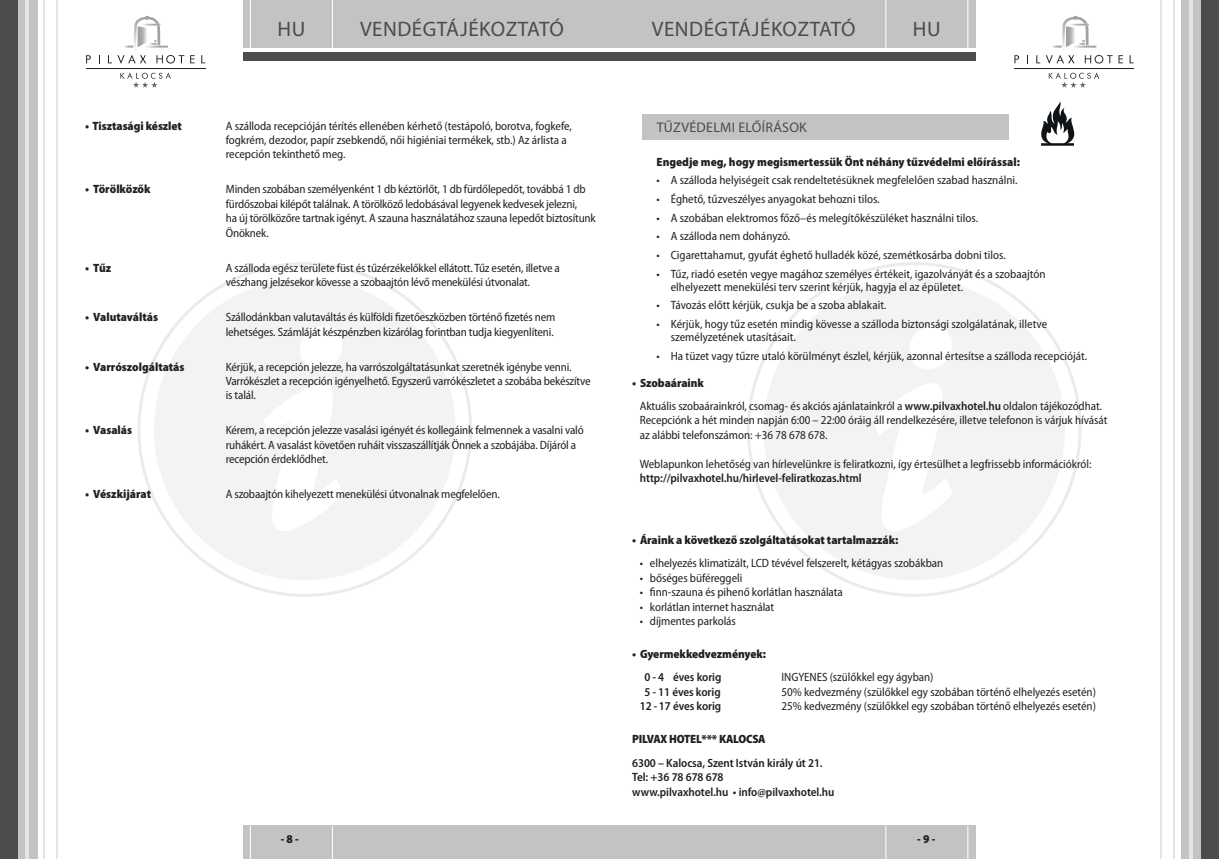
<style>
.page{position:relative;width:1219px;height:859px;background:#fff}
.page>*{position:absolute;margin:0;border:0;box-sizing:border-box;transform-origin:0 0}
.t1{font:21px "Myriad Pro";letter-spacing:.025em;color:#4b4c4d}
.t2{font:14px "Myriad Pro";letter-spacing:.02em;color:#4b4c4d}
.t3{font:semi-condensed 12px/14.4px "Myriad Pro";letter-spacing:-.005em;color:#231f20}
.t4{font:900 semi-condensed 12px "Myriad Pro";letter-spacing:-.005em;color:#231f20}
.t5{font:600 semi-condensed 12px/14.4px "Myriad Pro";letter-spacing:-.005em;color:#231f20}
.s1{font-weight:900}
.s2{font-weight:600}
</style>
<div class="page">
<img style="left:1062px;top:17px;width:27px;height:32px">
<svg style="left:1052px;top:46px;width:10px;height:2px"></svg>
<img style="left:1069px;top:24px;width:20px;height:2px">
<img style="left:1073px;top:46px;width:23px;height:2px">
<svg style="left:1078px;top:40px;width:7px;height:5px"></svg>
<img style="left:1066px;top:26px;width:10px;height:21px">
<svg style="left:1074px;top:16px;width:3px;height:4px"></svg>
<svg style="left:1014px;top:55px;width:5px;height:8px"></svg>
<svg style="left:1036px;top:55px;width:4px;height:8px"></svg>
<svg style="left:1046px;top:55px;width:28px;height:9px"></svg>
<svg style="left:1085px;top:55px;width:38px;height:9px"></svg>
<svg style="left:1049px;top:73px;width:50px;height:14px"></svg>
<hr style="left:1014px;top:68px;width:120px;height:1px;background:#231f20">
<img style="left:134px;top:18px;width:26px;height:31px">
<svg style="left:124px;top:46px;width:9px;height:2px"></svg>
<img style="left:145px;top:46px;width:23px;height:2px">
<svg style="left:150px;top:40px;width:7px;height:5px"></svg>
<img style="left:138px;top:26px;width:9px;height:21px">
<svg style="left:141px;top:16px;width:19px;height:10px"></svg>
<svg style="left:86px;top:55px;width:5px;height:8px"></svg>
<svg style="left:108px;top:55px;width:38px;height:9px"></svg>
<svg style="left:156px;top:55px;width:28px;height:9px"></svg>
<svg style="left:190px;top:55px;width:5px;height:8px"></svg>
<svg style="left:201px;top:55px;width:4px;height:8px"></svg>
<svg style="left:120px;top:73px;width:51px;height:14px"></svg>
<hr style="left:86px;top:68px;width:119px;height:1px;background:#231f20">
<div style="left:243px;top:0;width:366px;height:61px;background:#c2c3c5"></div>
<svg style="left:243px;top:49px;width:366px;height:4px"></svg>
<div style="left:8px;top:0;width:29px;height:859px;background:linear-gradient(to bottom,#c2c3c5,#c2c3c5)"></div>
<div style="left:0;top:0;width:17px;height:859px;background:#4b4c4d"></div>
<hr style="left:43px;top:0;width:2px;height:859px;background:#e4e5e7">
<hr style="left:25px;top:0;width:4px;height:859px;background:#e4e5e7">
<hr style="left:57px;top:0;width:1px;height:859px;background:#e4e5e7">
<div style="left:243px;top:53px;width:366px;height:8px;background:#4b4c4d"></div>
<hr style="left:332px;top:0;width:1px;height:49px;background:#fff">
<hr style="left:250px;top:0;width:1px;height:49px;background:#fff">
<div style="left:1181px;top:0;width:29px;height:859px;background:#c2c3c5"></div>
<div style="left:1201px;top:0;width:18px;height:859px;background:#4b4c4d"></div>
<hr style="left:1173px;top:0;width:2px;height:859px;background:#e4e5e7">
<hr style="left:1189px;top:0;width:4px;height:859px;background:#e4e5e7">
<hr style="left:1160px;top:0;width:2px;height:859px;background:#e4e5e7">
<div style="left:609px;top:0;width:367px;height:61px;background:#c2c3c5"></div>
<svg style="left:609px;top:49px;width:367px;height:4px"></svg>
<div style="left:609px;top:53px;width:367px;height:8px;background:#4b4c4d"></div>
<hr style="left:885px;top:0;width:1px;height:49px;background:#fff">
<hr style="left:967px;top:0;width:1px;height:49px;background:#fff">
<div style="left:243px;top:826px;width:366px;height:33px;background:#c2c3c5"></div>
<hr style="left:332px;top:826px;width:1px;height:33px;background:#fff">
<hr style="left:250px;top:826px;width:1px;height:33px;background:#fff">
<div style="left:609px;top:826px;width:367px;height:33px;background:#c2c3c5"></div>
<hr style="left:885px;top:826px;width:1px;height:33px;background:#fff">
<hr style="left:967px;top:826px;width:1px;height:33px;background:#fff">
<svg style="left:763px;top:279px;width:302px;height:301px;fill:#f3f3f4"></svg>
<svg style="left:154px;top:279px;width:301px;height:301px;fill:#f3f3f4"></svg>
<div style="left:643px;top:114px;width:366px;height:25px;background:#c2c3c5"></div>
<svg style="left:1041px;top:101px;width:33px;height:45px"></svg>
<h1 class="t1" style="left:278px;top:16px;width:29px">HU</h1>
<h1 class="t1" style="left:360px;top:16px;width:205px">VENDÉGTÁJÉKOZTATÓ</h1>
<h1 class="t1" style="left:652px;top:16px;width:205px">VENDÉGTÁJÉKOZTATÓ</h1>
<h1 class="t1" style="left:913px;top:16px;width:29px">HU</h1>
<p class="t4" style="left:85px;top:118px;width:99px">• Tisztasági készlet</p>
<p class="t3" style="left:226px;top:118px;width:348px">A szálloda recepcióján térítés ellenében kérhető (testápoló, borotva, fogkefe, fogkrém, dezodor, papír zsebkendő, női higiéniai termékek, stb.) Az árlista a recepción tekinthető meg.</p>
<p class="t4" style="left:85px;top:181px;width:67px">• Törölközők</p>
<p class="t3" style="left:226px;top:182px;width:371px">Minden szobában személyenként 1 db kéztörlőt, 1 db fürdőlepedőt, továbbá 1 db fürdőszobai kilépőt találnak. A törölköző ledobásával legyenek kedvesek jelezni,<br>ha új törölközőre tartnak igényt. A szauna használatához szauna lepedőt biztosítunk Önöknek.</p>
<p class="t4" style="left:85px;top:260px;width:28px">• Tűz</p>
<p class="t3" style="left:226px;top:260px;width:336px">A szálloda egész területe füst és tűzérzékelőkkel ellátott. Tűz esetén, illetve a vészhang jelzésekor kövesse a szobaajtón lévő menekülési útvonalat.</p>
<p class="t4" style="left:85px;top:309px;width:75px">• Valutaváltás</p>
<p class="t3" style="left:226px;top:310px;width:331px">Szállodánkban valutaváltás és külföldi fizetőeszközben történő fizetés nem lehetséges. Számláját készpénzben kizárólag forintban tudja kiegyenlíteni.</p>
<p class="t4" style="left:85px;top:359px;width:101px">• Varrószolgáltatás</p>
<p class="t3" style="left:226px;top:359px;width:366px">Kérjük, a recepción jelezze, ha varrószolgáltatásunkat szeretnék igénybe venni.<br>Varrókészlet a recepción igényelhető. Egyszerű varrókészletet a szobába bekészítve is talál.</p>
<p class="t4" style="left:85px;top:422px;width:49px">• Vasalás</p>
<p class="t3" style="left:226px;top:423px;width:359px">Kérem, a recepción jelezze vasalási igényét és kollegáink felmennek a vasalni való ruhákért. A vasalást követően ruháit visszaszállítják Önnek a szobájába. Díjáról a recepción érdeklődhet.</p>
<p class="t4" style="left:85px;top:486px;width:68px">• Vészkijárat</p>
<p class="t3" style="left:226px;top:487px;width:275px">A szobaajtón kihelyezett menekülési útvonalnak megfelelően.</p>
<p class="t2" style="left:657px;top:119px;width:152px">TŰZVÉDELMI ELŐÍRÁSOK</p>
<p class="t4" style="left:657px;top:154px;width:365px">Engedje meg, hogy megismertessük Önt néhány tűzvédelmi előírással:</p>
<p class="t3" style="left:657px;top:173px;width:362px">• A szálloda helyiségeit csak rendeltetésüknek megfelelően szabad használni.</p>
<p class="t3" style="left:657px;top:192px;width:225px">• Éghető, tűzveszélyes anyagokat behozni tilos.</p>
<p class="t3" style="left:657px;top:210px;width:323px">• A szobában elektromos főző–és melegítőkészüléket használni tilos.</p>
<p class="t3" style="left:657px;top:229px;width:135px">• A szálloda nem dohányzó.</p>
<p class="t3" style="left:657px;top:248px;width:351px">• Cigarettahamut, gyufát éghető hulladék közé, szemétkosárba dobni tilos.</p>
<p class="t3" style="left:671px;top:267px;width:376px;line-height:13px;text-indent:-14px">• Tűz, riadó esetén vegye magához személyes értékeit, igazolványát és a szobaajtón elhelyezett menekülési terv szerint kérjük, hagyja el az épületet.</p>
<p class="t3" style="left:657px;top:298px;width:231px">• Távozás előtt kérjük, csukja be a szoba ablakait.</p>
<p class="t3" style="left:671px;top:317px;width:378px;line-height:13px;text-indent:-14px">• Kérjük, hogy tűz esetén mindig kövesse a szálloda biztonsági szolgálatának, illetve személyzetének utasításait.</p>
<p class="t3" style="left:657px;top:348px;width:432px">• Ha tüzet vagy tűzre utaló körülményt észlel, kérjük, azonnal értesítse a szálloda recepcióját.</p>
<p class="t3" style="left:640px;top:372px;width:464px;line-height:22.8px;text-indent:-8px"><span class="s1">• Szobaáraink<br></span>Aktuális szobaárainkról, csomag- és akciós ajánlatainkról a <span class="s2">www.pilvaxhotel.hu</span> oldalon tájékozódhat.</p>
<p class="t3" style="left:640px;top:413px;width:469px">Recepciónk a hét minden napján 6:00 – 22:00 óráig áll rendelkezésére, illetve telefonon is várjuk hívását az alábbi telefonszámon: +36 78 678 678.</p>
<p class="t3" style="left:640px;top:456px;width:453px">Weblapunkon lehetőség van hírlevelünkre is feliratkozni, így értesülhet a legfrissebb információkról:</p>
<p class="t5" style="left:640px;top:470px;width:223px">http://pilvaxhotel.hu/hirlevel-feliratkozas.html</p>
<p class="t4" style="left:632px;top:532px;width:268px">• Áraink a következő szolgáltatásokat tartalmazzák:</p>
<p class="t3" style="left:640px;top:556px;width:305px">• elhelyezés klimatizált, LCD tévével felszerelt, kétágyas szobákban</p>
<p class="t3" style="left:640px;top:570px;width:104px">• bőséges büféreggeli</p>
<p class="t3" style="left:640px;top:585px;width:204px">• finn-szauna és pihenő korlátlan használata</p>
<p class="t3" style="left:640px;top:599px;width:136px">• korlátlan internet használat</p>
<p class="t3" style="left:640px;top:613px;width:98px">• díjmentes parkolás</p>
<p class="t4" style="left:632px;top:646px;width:135px">• Gyermekkedvezmények:</p>
<p class="t5" style="left:644px;top:670px;width:79px">0 - 4 éves korig</p>
<p class="t3" style="left:782px;top:670px;width:153px">INGYENES (szülőkkel egy ágyban)</p>
<p class="t5" style="left:644px;top:684px;width:78px">5 - 11 éves korig</p>
<p class="t3" style="left:782px;top:684px;width:316px">50% kedvezmény (szülőkkel egy szobában történő elhelyezés esetén)</p>
<p class="t5" style="left:640px;top:699px;width:83px">12 - 17 éves korig</p>
<p class="t3" style="left:782px;top:699px;width:316px">25% kedvezmény (szülőkkel egy szobában történő elhelyezés esetén)</p>
<p class="t4" style="left:632px;top:731px;width:135px">PILVAX HOTEL*** KALOCSA</p>
<p class="t5" style="left:632px;top:755px;width:204px">6300 – Kalocsa, Szent István király út 21.<br>Tel: +36 78 678 678<br>www.pilvaxhotel.hu • info@pilvaxhotel.hu</p>
<p class="t4" style="left:281px;top:831px;width:20px">- 8 -</p>
<p class="t4" style="left:917px;top:831px;width:20px">- 9 -</p>
</div>
